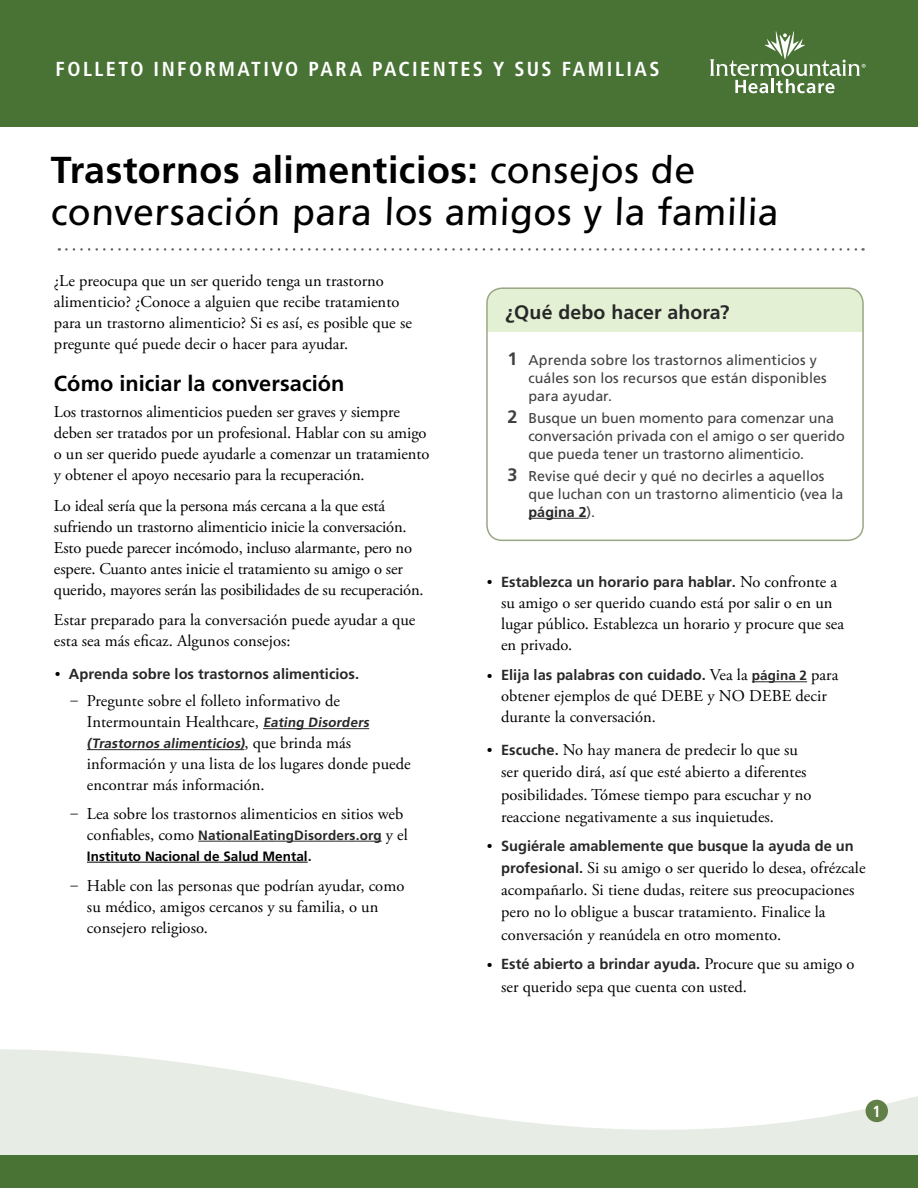
<style>
.page{position:relative;width:918px;height:1188px;background:#fff}
.page>*{position:absolute;margin:0;border:0;box-sizing:border-box;transform-origin:0 0}
.Title__h1{font:37.5px/42px "Frutiger LT Std";color:#000}
.Level_1__h2{font:700 21.75px "Frutiger LT Std";color:#000}
.t1{font:700 condensed 20.25px "Frutiger LT Std";letter-spacing:.12em;color:#fff}
.Level_2__h3{font:700 19.5px "Frutiger LT Std";letter-spacing:.005em;color:#292829}
.Main__p{font:16.5px/21px "Adobe Garamond Pro";color:#000}
.Page_Number{font:700 condensed 16.2px "Frutiger LT Std";color:#fff}
.t2{font:700 14.7px "Frutiger LT Std";color:#292829}
.t3{font:14.25px/18px "Frutiger LT Std";color:#414042}
.t4{font:700 13.5px/21px "Frutiger LT Std";color:#000}
.t5{font:700 13.5px "Frutiger LT Std";color:#292829}
.s1{font-weight:700}
.s2{font-family:"Adobe Garamond Pro";font-weight:400;font-size:15px;color:#000}
.s3{font-size:15px}
.s4{font-family:"Frutiger LT Std";font-weight:700;font-size:13.5px;color:#292829}
.s5{font-family:"Adobe Garamond Pro";font-weight:400;font-size:16.5px;color:#000}
.s6{font-family:"Adobe Garamond Pro";font-weight:400;font-size:16.5px}
.s7{color:#292829}
.s8{font-size:14.7px;color:#292829}
.s9{font-weight:700;font-size:18px}
.s10{font-weight:700;color:#292829}
.s11{font-size:13.5px}
.s12{font-family:"Frutiger LT Std";font-weight:700;font-size:14.7px;color:#292829}
</style>
<div class="page">
<svg style="left:0;top:1049px;width:918px;height:107px;fill:#e7ece4"></svg>
<div style="left:0;top:1156px;width:918px;height:32px;background:#497235"></div>
<div style="left:0;top:0;width:918px;height:127px;background:#497235"></div>
<svg style="left:710px;top:31px;width:156px;height:62px"></svg>
<div style="left:866px;top:1100px;width:22px;height:22px;background:#618047;border-radius:50%"></div>
<div style="left:487px;top:288px;width:376px;height:43px;background:#e3f0d4"></div>
<div style="left:486px;top:287px;width:378px;height:254px;border:2px solid #98a783;border-radius:15px"></div>
<hr style="left:528px;top:518px;width:59px;height:1px;background:#292829">
<svg style="left:66px;top:248px;width:798px;height:3px"></svg>
<hr style="left:263px;top:728px;width:106px;height:1px;background:#292829">
<hr style="left:87px;top:749px;width:157px;height:1px;background:#292829">
<hr style="left:198px;top:841px;width:184px;height:1px;background:#292829">
<hr style="left:87px;top:862px;width:221px;height:1px;background:#000">
<hr style="left:752px;top:681px;width:55px;height:1px;background:#292829">
<p class="t1" style="left:56px;top:57px;width:606px">FOLLETO INFORMATIVO PARA PACIENTES Y SUS FAMILIAS</p>
<p class="Title__h1" style="left:51px;top:150px;width:730px"><span class="s1">Trastornos alimenticios:</span> consejos de conversación para los amigos y la familia</p>
<p class="Main__p" style="left:54px;top:270px;width:359px">¿Le preocupa que un ser querido tenga un trastorno alimenticio? ¿Conoce a alguien que recibe tratamiento para un trastorno alimenticio? Si es así, es posible que se pregunte qué puede decir o hacer para ayudar.</p>
<p class="Level_1__h2" style="left:54px;top:371px;width:292px">Cómo iniciar la conversación</p>
<p class="Main__p" style="left:54px;top:402px;width:377px">Los trastornos alimenticios pueden ser graves y siempre deben ser tratados por un profesional. Hablar con su amigo o un ser querido puede ayudarle a comenzar un tratamiento y obtener el apoyo necesario para la recuperación.</p>
<p class="Main__p" style="left:54px;top:495px;width:371px">Lo ideal sería que la persona más cercana a la que está sufriendo un trastorno alimenticio inicie la conversación.<br>Esto puede parecer incómodo, incluso alarmante, pero no espere. Cuanto antes inicie el tratamiento su amigo o ser querido, mayores serán las posibilidades de su recuperación.</p>
<p class="Main__p" style="left:54px;top:610px;width:363px">Estar preparado para la conversación puede ayudar a que esta sea más eficaz. Algunos consejos:</p>
<p class="t2" style="left:55px;top:665px;width:306px"><span class="s2">•</span> Aprenda sobre los trastornos alimenticios.</p>
<p class="Main__p" style="left:87px;top:691px;width:286px;text-indent:-16px"><span class="s3">–</span> Pregunte sobre el folleto informativo de<br>Intermountain Healthcare, <span class="s4">Eating Disorders</span></p>
<p class="t5" style="left:87px;top:736px;width:266px">(Trastornos alimenticios)<span class="s5">, que b rinda más</span></p>
<p class="Main__p" style="left:87px;top:754px;width:325px">información y una lista de los lugares donde puede encontrar más información.</p>
<p class="Main__p" style="left:70px;top:804px;width:334px"><span class="s3">–</span> Lea sobre los trastornos alimenticios en sitios web</p>
<p class="t4" style="left:87px;top:825px;width:322px"><span class="s6">confiables, como</span> <span class="s7">NationalEatingDisorders.org</span> <span class="s6">y el<br></span>Instituto Nacional de Salud Mental<span class="s8">.</span></p>
<p class="Main__p" style="left:87px;top:876px;width:319px;text-indent:-16px"><span class="s3">–</span> Hable con las personas que podrían ayudar, como su médico, amigos cercanos y su familia, o un consejero religioso.</p>
<p class="Level_2__h3" style="left:506px;top:301px;width:226px">¿Qué debo hacer ahora?</p>
<p class="t3" style="left:528px;top:351px;width:300px;text-indent:-21px"><span class="s9">1</span> Aprenda sobre los trastornos alimenticios y cuáles son los recursos que están disponibles para ayudar.</p>
<p class="t3" style="left:528px;top:409px;width:318px;text-indent:-21px"><span class="s9">2</span> Busque un buen momento para comenzar una conversación privada con el amigo o ser querido que pueda tener un trastorno alimenticio.</p>
<p class="t3" style="left:528px;top:467px;width:316px;text-indent:-21px"><span class="s9">3</span> Revise qué decir y qué no decirles a aquellos que luchan con un trastorno alimenticio (vea la <span class="s10">página 2</span>).</p>
<p class="t2" style="left:487px;top:573px;width:352px"><span class="s2">•</span> Establezca un horario para hablar. <span class="s5">No confronte a</span></p>
<p class="Main__p" style="left:501px;top:593px;width:344px">su amigo o ser querido cuando está por salir o en un lugar público. Establezca un horario y procure que sea en privado.</p>
<p class="t2" style="left:487px;top:667px;width:353px"><span class="s2">•</span> Elija las palabras con cuidado. <span class="s5">Vea la</span> <span class="s11">página 2</span> <span class="s5">para</span></p>
<p class="Main__p" style="left:501px;top:686px;width:327px">obtener ejemplos de qué DEBE y NO DEBE decir durante la conversación.</p>
<p class="Main__p" style="left:501px;top:739px;width:312px;line-height:22.2px;text-indent:-14px"><span class="s3">•</span> <span class="s12">Escuche.</span> No hay manera de predecir lo que su ser querido dirá, así que esté abierto a diferentes posibilidades. Tómese tiempo para escuchar y no reaccione negativamente a sus inquietudes.</p>
<p class="t2" style="left:487px;top:837px;width:368px"><span class="s2">•</span> Sugiérale amablemente que busque la ayuda de un</p>
<p class="Main__p" style="left:501px;top:857px;width:366px;line-height:22.4px"><span class="s12">profesional.</span> Si su amigo o ser querido lo desea, ofrézcale acompañarlo. Si tiene dudas, reitere sus preocupaciones pero no lo obligue a buscar tratamiento. Finalice la conversación y reanúdela en otro momento.</p>
<p class="t2" style="left:487px;top:956px;width:369px"><span class="s2">•</span> Esté abierto a brindar ayuda. <span class="s5">Procure que su amigo o</span></p>
<p class="Main__p" style="left:501px;top:977px;width:247px">ser querido sepa que cuenta con usted.</p>
<p class="Page_Number" style="left:873px;top:1101px;width:10px">1</p>
</div>
